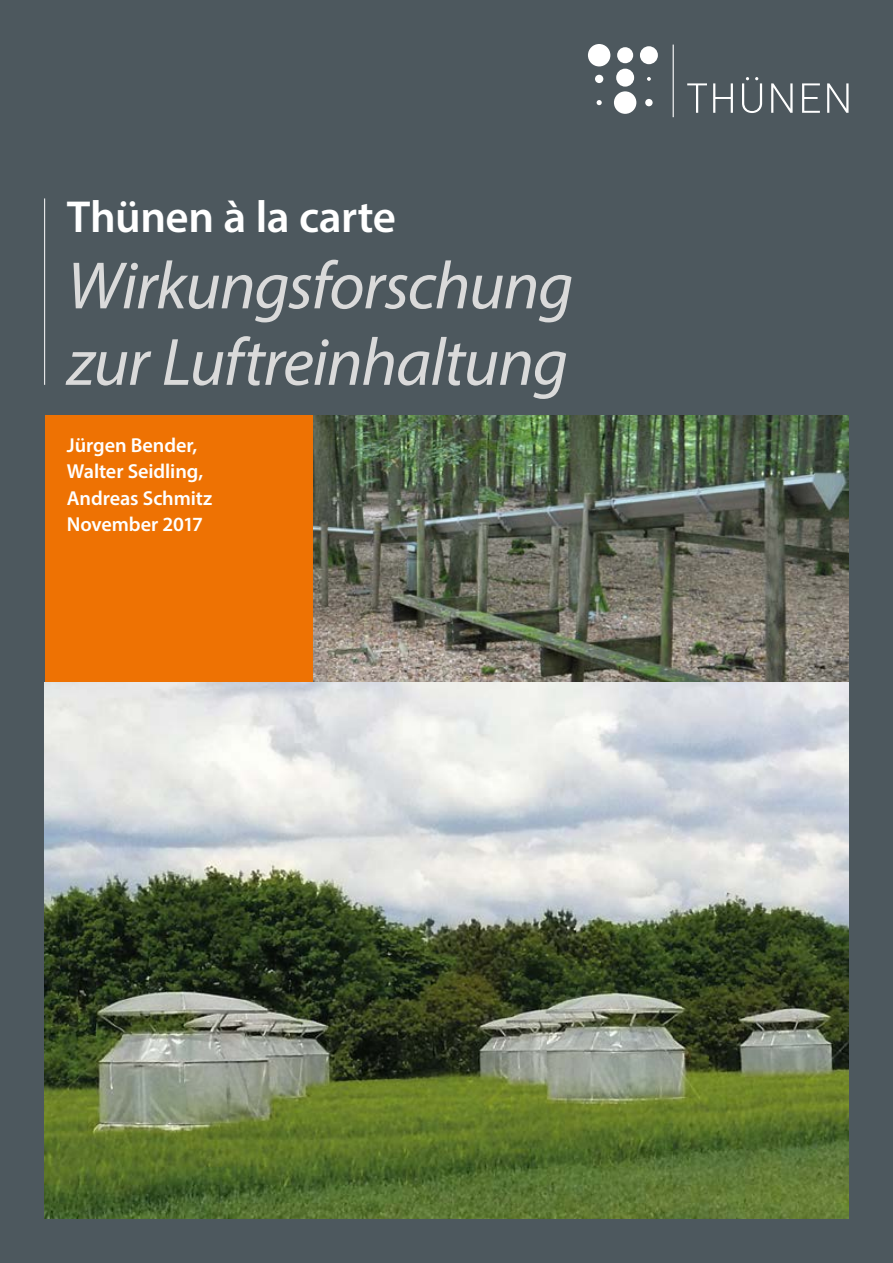
<style>
.page{position:relative;width:893px;height:1263px;background:#4d585e}
.page>*{position:absolute;margin:0;border:0;box-sizing:border-box;transform-origin:0 0}
.Titel{font:italic 67.5px/76.5px "Myriad Pro";letter-spacing:-.02em;color:#dadada}
.Thünen_à_la_Carte{font:600 45px "Myriad Pro";letter-spacing:-.01em;color:#fff}
.Autoren{font:600 20.25px/26.2px "Myriad Pro";letter-spacing:-.005em;color:#fff}
</style>
<div class="page">
<svg style="left:687px;top:83px;width:20px;height:30px"></svg>
<svg style="left:713px;top:83px;width:20px;height:30px"></svg>
<svg style="left:771px;top:83px;width:22px;height:30px"></svg>
<svg style="left:802px;top:83px;width:18px;height:30px"></svg>
<svg style="left:827px;top:83px;width:21px;height:30px"></svg>
<svg style="left:742px;top:77px;width:20px;height:36px"></svg>
<hr style="left:673px;top:45px;width:1px;height:72px;background:#fff">
<div style="left:640px;top:46px;width:18px;height:18px;background:#fff;border-radius:50%"></div>
<div style="left:617px;top:47px;width:16px;height:16px;background:#fff;border-radius:50%"></div>
<div style="left:616px;top:69px;width:18px;height:18px;background:#fff;border-radius:50%"></div>
<div style="left:614px;top:91px;width:22px;height:23px;background:#fff;border-radius:50%"></div>
<div style="left:588px;top:44px;width:22px;height:22px;background:#fff;border-radius:50%"></div>
<div style="left:595px;top:75px;width:8px;height:8px;background:#fff;border-radius:50%"></div>
<svg style="left:597px;top:100px;width:5px;height:5px"></svg>
<div style="left:645px;top:99px;width:8px;height:7px;background:#fff;border-radius:50%"></div>
<svg style="left:647px;top:77px;width:4px;height:4px"></svg>
<hr style="left:44px;top:198px;width:1px;height:187px;background:#fff">
<img style="left:313px;top:415px;width:535px;height:267px">
<div style="left:45px;top:415px;width:268px;height:267px;background:#ee7203"></div>
<img style="left:45px;top:682px;width:803px;height:536px">
<p class="Thünen_à_la_Carte" style="left:67px;top:188px;width:331px">Thünen à la carte</p>
<p class="Titel" style="left:67px;top:246px;width:508px">Wirkungsforschung zur Luftreinhaltung</p>
<p class="Autoren" style="left:67px;top:432px;width:147px">Jürgen Bender,<br>Walter Seidling,<br>Andreas Schmitz<br>November 2017</p>
</div>
